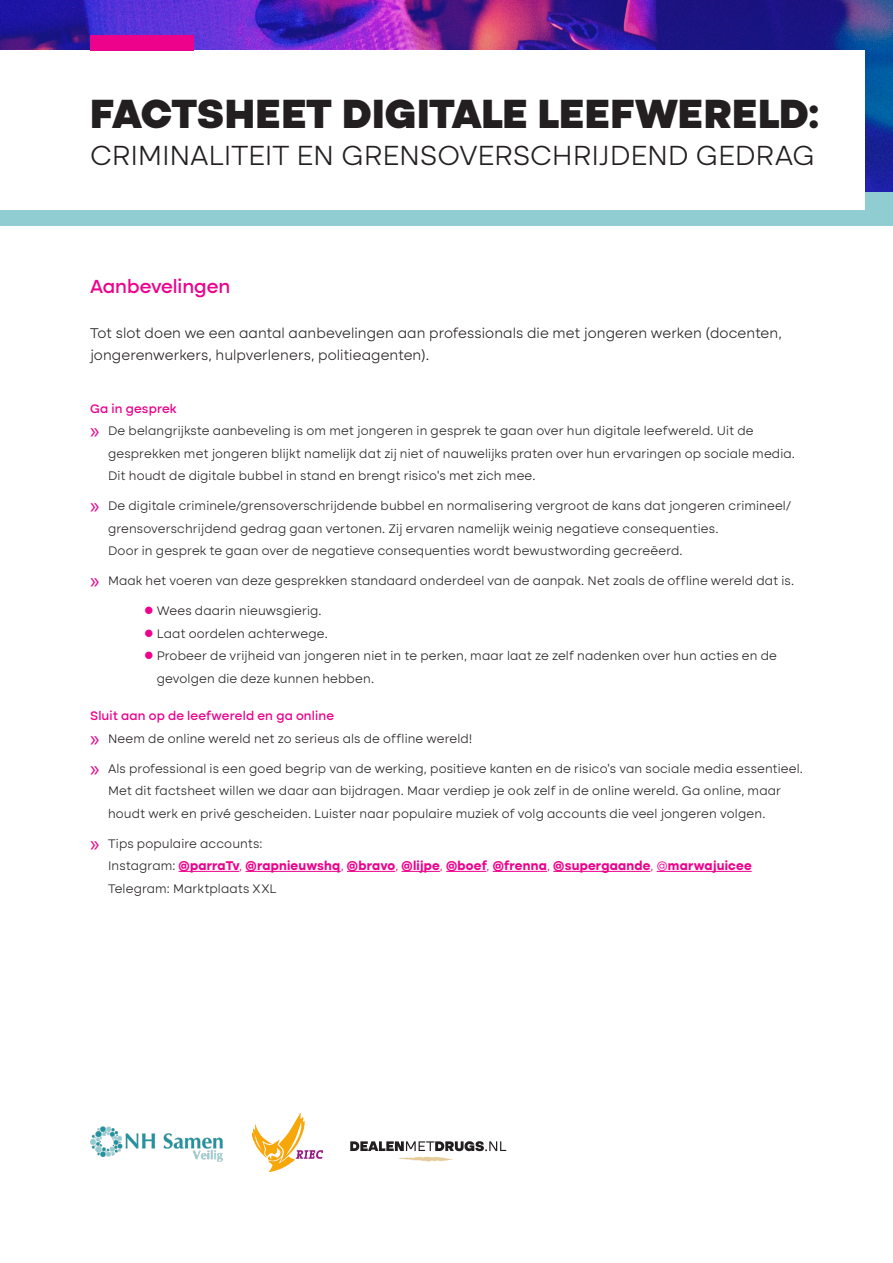
<style>
.page{position:relative;width:893px;height:1263px;background:#fff}
.page>*{position:absolute;margin:0;border:0;box-sizing:border-box;transform-origin:0 0}
.Headline_40_44_Left{font:800 42px "Altone";letter-spacing:.005em;color:#231f20}
.Headline_40_44_Left-2{font:300 28.5px "Altone";letter-spacing:-.01em;color:#231f20}
.Headline_13_15_Left{font:500 19.5px "Altone";letter-spacing:-.005em;color:#ed028c}
.Headline_17_25_Left{font:300 14.55px "Altone";letter-spacing:.005em;color:#231f20}
.Copy_Text_08_14_Left{font:300 12.75px/22.5px "Altone";letter-spacing:.01em;color:#231f20}
.t1{font:700 12.75px/22.5px "Altone";letter-spacing:.015em;color:#ed028c}
.Copy_Text_08_14_Left-2{font:500 12.75px "Altone";letter-spacing:.01em;color:#ed028c}
.s1{font-family:"Myriad Pro";font-weight:400;font-size:22.5px;color:#ed028c}
.s2{color:#ed028c}
.s3{font-family:"Myriad Pro";font-weight:400;font-size:22.5px}
.s4{font-weight:300;color:#231f20}
.s5{font-weight:300}
</style>
<div class="page">
<div style="left:0;top:0;width:893px;height:225px;background:#8fcdd2"></div>
<img style="left:0;top:0;width:893px;height:191px">
<div style="left:0;top:50px;width:864px;height:160px;background:#fff"></div>
<div style="left:90px;top:35px;width:104px;height:15px;background:#ed028c"></div>
<img style="left:90px;top:1126px;width:132px;height:35px">
<img style="left:253px;top:1113px;width:70px;height:58px">
<svg style="left:398px;top:1157px;width:54px;height:5px"></svg>
<svg style="left:350px;top:1141px;width:156px;height:10px"></svg>
<hr style="left:179px;top:871px;width:60px;height:1px;background:#ed028c">
<hr style="left:246px;top:871px;width:95px;height:1px;background:#ed028c">
<hr style="left:347px;top:871px;width:48px;height:1px;background:#ed028c">
<hr style="left:402px;top:871px;width:38px;height:1px;background:#ed028c">
<hr style="left:446px;top:871px;width:40px;height:1px;background:#ed028c">
<hr style="left:493px;top:871px;width:54px;height:1px;background:#ed028c">
<hr style="left:553px;top:871px;width:97px;height:1px;background:#ed028c">
<hr style="left:657px;top:871px;width:95px;height:1px;background:#ed028c">
<p class="Headline_40_44_Left" style="left:90px;top:94px;width:731px">FACTSHEET DIGITALE LEEFWERELD:</p>
<p class="Headline_40_44_Left-2" style="left:90px;top:143px;width:726px">CRIMINALITEIT EN GRENSOVERSCHRIJDEND GEDRAG</p>
<p class="Headline_13_15_Left" style="left:90px;top:277px;width:142px">Aanbevelingen</p>
<p class="Headline_17_25_Left" style="left:90px;top:326px;width:693px">Tot slot doen we een aantal aanbevelingen aan professionals die met jongeren werken (docenten,</p>
<p class="Headline_17_25_Left" style="left:90px;top:349px;width:341px">jongerenwerkers, hulpverleners, politieagenten).</p>
<p class="Copy_Text_08_14_Left-2" style="left:90px;top:402px;width:88px">Ga in gesprek</p>
<p class="Copy_Text_08_14_Left" style="left:108px;top:420px;width:688px;text-indent:-18px"><span class="s1">»</span> De belangrijkste aanbeveling is om met jongeren in gesprek te gaan over hun digitale leefwereld. Uit de gesprekken met jongeren blijkt namelijk dat zij niet of nauwelijks praten over hun ervaringen op sociale media.<br>Dit houdt de digitale bubbel in stand en brengt risico’s met zich mee.</p>
<p class="Copy_Text_08_14_Left" style="left:108px;top:495px;width:684px;text-indent:-18px"><span class="s1">»</span> De digitale criminele/grensoverschrijdende bubbel en normalisering vergroot de kans dat jongeren crimineel/ grensoverschrijdend gedrag gaan vertonen. Zij ervaren namelijk weinig negatieve consequenties.<br>Door in gesprek te gaan over de negatieve consequenties wordt bewustwording gecreëerd.</p>
<p class="Copy_Text_08_14_Left" style="left:90px;top:570px;width:706px"><span class="s1">»</span> Maak het voeren van deze gesprekken standaard onderdeel van de aanpak. Net zoals de offline wereld dat is.</p>
<p class="Copy_Text_08_14_Left" style="left:144px;top:600px;width:179px"><span class="s2">●</span> Wees daarin nieuwsgierig.</p>
<p class="Copy_Text_08_14_Left" style="left:144px;top:623px;width:185px"><span class="s2">●</span> Laat oordelen achterwege.</p>
<p class="Copy_Text_08_14_Left" style="left:157px;top:645px;width:622px;text-indent:-13px"><span class="s2">●</span> Probeer de vrijheid van jongeren niet in te perken, maar laat ze zelf nadenken over hun acties en de gevolgen die deze kunnen hebben.</p>
<p class="Copy_Text_08_14_Left-2" style="left:90px;top:710px;width:246px">Sluit aan op de leefwereld en ga online</p>
<p class="Copy_Text_08_14_Left" style="left:90px;top:728px;width:384px"><span class="s1">»</span> Neem de online wereld net zo serieus als de offline wereld!</p>
<p class="Copy_Text_08_14_Left" style="left:108px;top:758px;width:696px;text-indent:-18px"><span class="s1">»</span> Als professional is een goed begrip van de werking, positieve kanten en de risico’s van sociale media essentieel.<br>Met dit factsheet willen we daar aan bijdragen. Maar verdiep je ook zelf in de online wereld. Ga online, maar houdt werk en privé gescheiden. Luister naar populaire muziek of volg accounts die veel jongeren volgen.</p>
<p class="t1" style="left:108px;top:833px;width:645px;text-indent:-18px"><span class="s3">»</span> <span class="s4">Tips populaire accounts:<br>Instagram:</span> @parraTv<span class="s5">,</span> @rapnieuwshq<span class="s5">,</span> @bravo<span class="s5">,</span> @lijpe<span class="s5">,</span> @boef<span class="s5">,</span> @frenna<span class="s5">,</span> @supergaande<span class="s5">, @</span>marwajuicee<br><span class="s4">Telegram: Marktplaats XXL</span></p>
</div>
